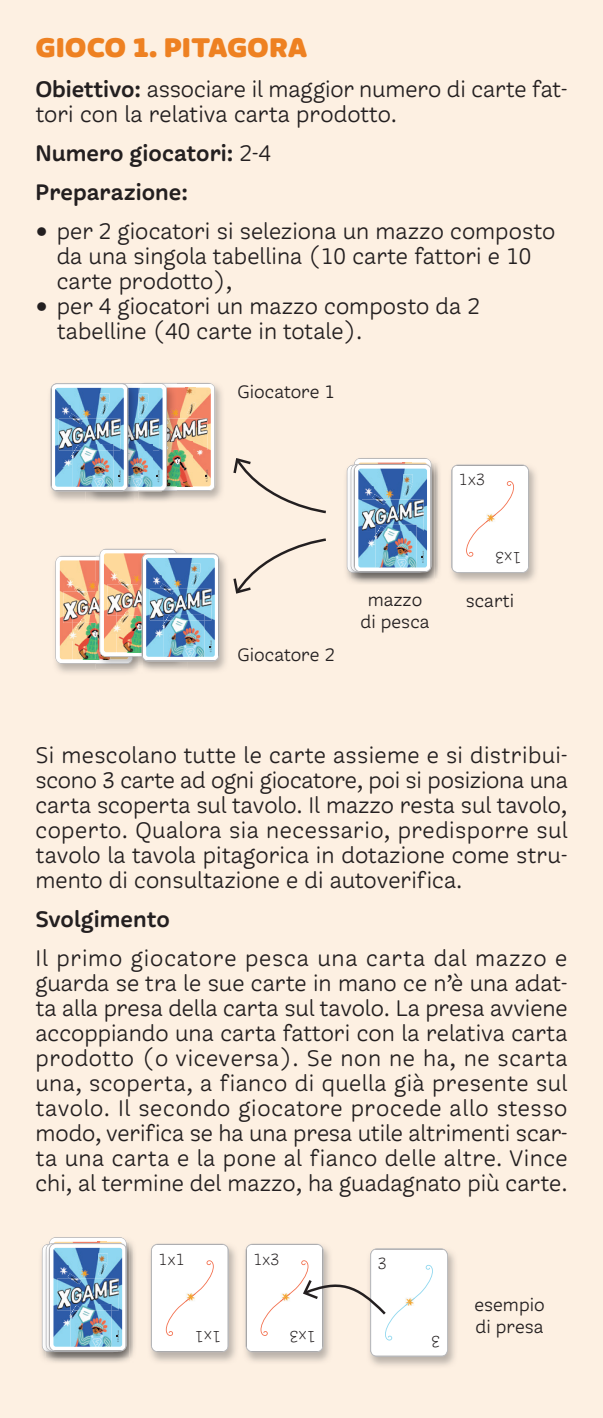
<style>
.page{position:relative;width:603px;height:1418px;background:#fff}
.page>*{position:absolute;margin:0;border:0;box-sizing:border-box;transform-origin:0 0}
.t1{font:900 30px "Freight Round Pro";color:#ee8122}
.t2{font:25px/25px "Freight Round Pro";color:#231f20}
.t3{font:25px/39.2px "Freight Round Pro Semi";color:#231f20}
.t4{font:20px/22.5px "Freight Round Pro";color:#231f20}
.t5{font:300 18px "Freight Round Pro";color:#231f20}
.s1{font-family:"Freight Round Pro Semi"}
.s2{font-family:"Freight Round Pro"}
</style>
<div class="page">
<div style="left:0;top:0;width:602px;height:1417px;background:#fdf0e2"></div>
<img style="left:138px;top:382px;width:39px;height:121px">
<img style="left:451px;top:464px;width:85px;height:118px">
<div style="left:451px;top:465px;width:77px;height:107px;background:#fff"></div>
<div style="left:451px;top:465px;width:77px;height:108px;border:1px solid #bcbdc0;border-radius:6px"></div>
<img style="left:370px;top:1251px;width:85px;height:115px">
<img style="left:150px;top:1246px;width:86px;height:116px">
<div style="left:151px;top:1245px;width:77px;height:106px;background:#fff"></div>
<div style="left:151px;top:1243px;width:77px;height:108px;border:1px solid #bcbdc0;border-radius:6px"></div>
<img style="left:41px;top:1250px;width:1px;height:102px">
<img style="left:50px;top:388px;width:36px;height:113px">
<img style="left:51px;top:383px;width:164px;height:108px">
<div style="left:51px;top:383px;width:77px;height:108px;border:1px solid #bcbdc0;border-radius:6px"></div>
<img style="left:219px;top:556px;width:7px;height:114px">
<img style="left:55px;top:549px;width:164px;height:124px">
<div style="left:142px;top:553px;width:77px;height:108px;border:1px solid #bcbdc0;border-radius:6px"></div>
<img style="left:346px;top:458px;width:92px;height:126px">
<div style="left:354px;top:464px;width:77px;height:108px;border:1px solid #bcbdc0;border-radius:6px"></div>
<img style="left:45px;top:1241px;width:88px;height:116px">
<img style="left:42px;top:1237px;width:84px;height:114px">
<div style="left:49px;top:1243px;width:77px;height:108px;border:1px solid #bcbdc0;border-radius:6px"></div>
<svg style="left:246px;top:1244px;width:201px;height:112px"></svg>
<svg style="left:233px;top:458px;width:93px;height:56px"></svg>
<svg style="left:233px;top:538px;width:93px;height:56px"></svg>
<p class="t1" style="left:35px;top:29px;width:273px">GIOCO 1. PITAGORA</p>
<p class="t2" style="left:35px;top:76px;width:533px"><span class="s1">Obiettivo:</span> associare il maggior numero di carte fat&shy;tori con la relativa carta prodotto.</p>
<p class="t3" style="left:35px;top:133px;width:237px">Numero giocatori: <span class="s2">2-4<br></span>Preparazione:</p>
<p class="t2" style="left:57px;top:219px;width:500px;text-indent:-21px">• per 2 giocatori si seleziona un mazzo composto da una singola tabellina (10 carte fattori e 10 carte prodotto),</p>
<p class="t2" style="left:57px;top:294px;width:424px;text-indent:-21px">• per 4 giocatori un mazzo composto da 2 tabelline (40 carte in totale).</p>
<p class="t4" style="left:237px;top:380px;width:99px">Giocatore 1</p>
<p class="t4" style="left:237px;top:643px;width:99px">Giocatore 2</p>
<p class="t5" style="left:458px;top:468px;width:28px">1x3</p>
<p class="t5" style="left:521px;top:569px;width:28px;rotate:-180deg">1x3</p>
<p class="t4" style="left:367px;top:588px;width:56px">mazzo</p>
<p class="t4" style="left:465px;top:589px;width:50px">scarti</p>
<p class="t4" style="left:360px;top:610px;width:70px">di pesca</p>
<p class="t2" style="left:35px;top:742px;width:533px;text-align:justify">Si mescolano tutte le carte assieme e si distribui&shy;scono 3 carte ad ogni giocatore, poi si posiziona una carta scoperta sul tavolo. Il mazzo resta sul tavolo, coperto. Qualora sia necessario, predisporre sul tavolo la tavola pitagorica in dotazione come stru&shy;mento di consultazione e di autoverifica.</p>
<p class="t3" style="left:35px;top:899px;width:136px">Svolgimento</p>
<p class="t2" style="left:35px;top:945px;width:533px;text-align:justify">Il primo giocatore pesca una carta dal mazzo e guarda se tra le sue carte in mano ce n’è una adat&shy;ta alla presa della carta sul tavolo. La presa avviene accoppiando una carta fattori con la relativa carta prodotto (o viceversa). Se non ne ha, ne scarta una, scoperta, a fianco di quella già presente sul tavolo. Il secondo giocatore procede allo stesso modo, verifica se ha una presa utile altrimenti scar&shy;ta una carta e la pone al fianco delle altre. Vince chi, al termine del mazzo, ha guadagnato più carte.</p>
<p class="t5" style="left:158px;top:1247px;width:28px">1x1</p>
<p class="t5" style="left:221px;top:1348px;width:28px;rotate:-180deg">1x1</p>
<p class="t5" style="left:253px;top:1247px;width:28px">1x3</p>
<p class="t5" style="left:315px;top:1348px;width:28px;rotate:-180deg">1x3</p>
<p class="t5" style="left:377px;top:1252px;width:10px">3</p>
<p class="t5" style="left:440px;top:1352px;width:10px;rotate:-180deg">3</p>
<p class="t4" style="left:474px;top:1292px;width:72px">esempio di presa</p>
</div>
